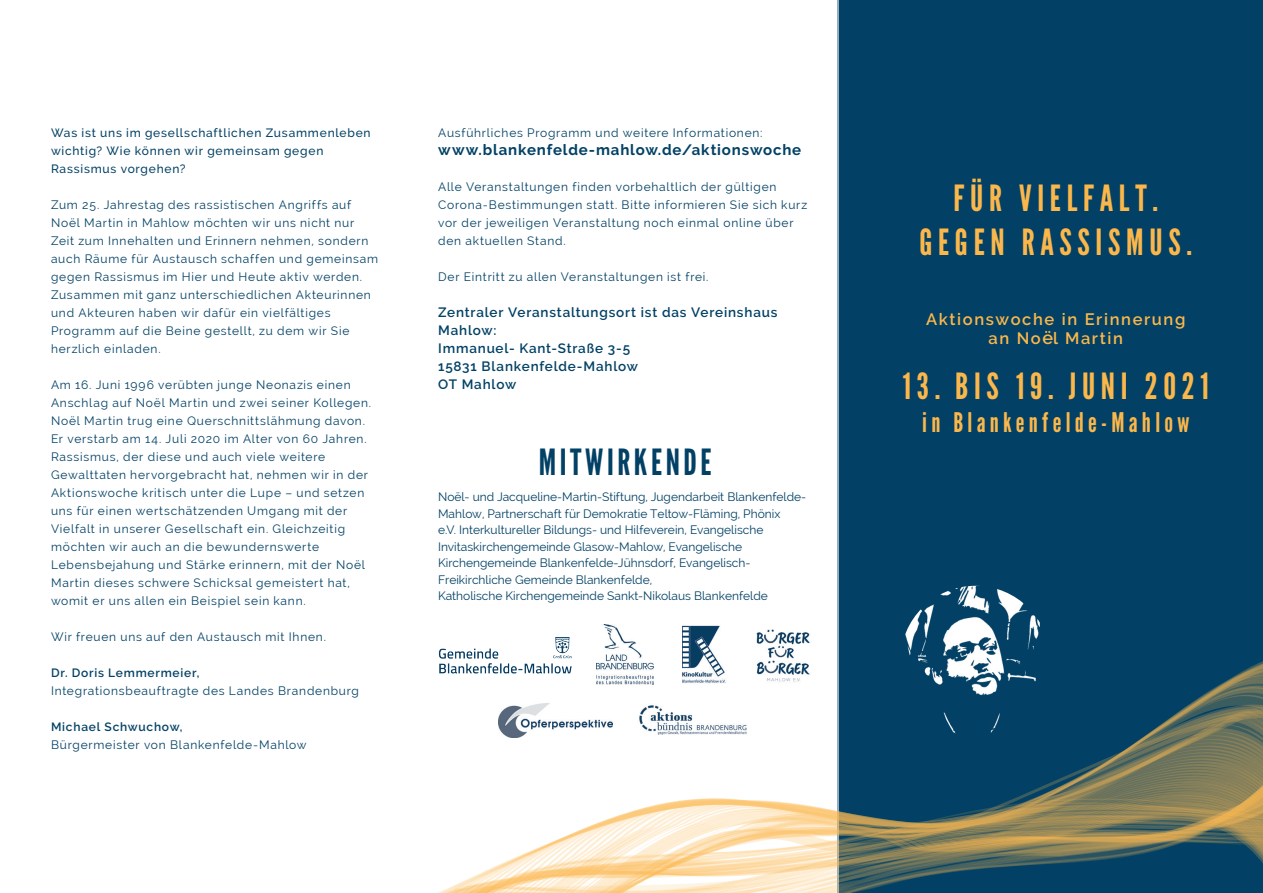
<style>
.page{position:relative;width:1263px;height:893px;background:#fff}
.page>*{position:absolute;margin:0;border:0;box-sizing:border-box;transform-origin:0 0}
.t1{font:36px/43.2px "League Gothic";letter-spacing:.16em;color:#fcb74b;text-align:center}
.t2{font:36px "League Gothic";letter-spacing:.1em;color:#024165}
.t3{font:27px "League Gothic";letter-spacing:.16em;color:#fcb74b}
.t4{font:600 16.5px/19.8px "Raleway";letter-spacing:.1em;color:#fcb74b;text-align:center}
.t5{font:700 15px "Raleway";letter-spacing:.055em;color:#024165}
.t6{font:600 13.5px/18px "Raleway";letter-spacing:.06em;color:#024165}
.t7{font:12px/18px "Raleway";letter-spacing:.065em;color:#024165}
.t8{font:12px/16.5px "Raleway";color:#024165}
.t9{font:500 12px/18px "Raleway";letter-spacing:.065em;color:#024165}
.t10{font:600 12px "Raleway";letter-spacing:.065em;color:#024165}
.s1{font-size:18px}
</style>
<div class="page">
<div style="left:838px;top:0;width:425px;height:892px;background:#024165"></div>
<div style="left:0;top:0;width:839px;height:892px;background:#fff"></div>
<svg style="left:438px;top:654px;width:825px;height:239px"></svg>
<svg style="left:438px;top:739px;width:825px;height:153px"></svg>
<img style="left:638px;top:703px;width:111px;height:34px">
<img style="left:597px;top:624px;width:56px;height:60px">
<img style="left:682px;top:625px;width:44px;height:59px">
<img style="left:438px;top:637px;width:135px;height:37px">
<img style="left:753px;top:629px;width:59px;height:55px">
<img style="left:498px;top:702px;width:114px;height:36px">
<img style="left:900px;top:585px;width:150px;height:150px;border-radius:75px">
<p class="t9" style="left:51px;top:123px;width:321px">Was ist uns im gesellschaftlichen Zusammenleben wichtig? Wie können wir gemeinsam gegen<br>Rassismus vorgehen?</p>
<p class="t7" style="left:51px;top:195px;width:329px">Zum 25. Jahrestag des rassistischen Angriffs auf Noël Martin in Mahlow möchten wir uns nicht nur Zeit zum Innehalten und Erinnern nehmen, sondern auch Räume für Austausch schaffen und gemeinsam gegen Rassismus im Hier und Heute aktiv werden.<br>Zusammen mit ganz unterschiedlichen Akteurinnen und Akteuren haben wir dafür ein vielfältiges Programm auf die Beine gestellt, zu dem wir Sie herzlich einladen.</p>
<p class="t7" style="left:51px;top:375px;width:322px">Am 16. Juni 1996 verübten junge Neonazis einen Anschlag auf Noël Martin und zwei seiner Kollegen.<br>Noël Martin trug eine Querschnittslähmung davon.<br>Er verstarb am 14. Juli 2020 im Alter von 60 Jahren.<br>Rassismus, der diese und auch viele weitere Gewalttaten hervorgebracht hat, nehmen wir in der Aktionswoche kritisch unter die Lupe – und setzen uns für einen wertschätzenden Umgang mit der Vielfalt in unserer Gesellschaft ein. Gleichzeitig möchten wir auch an die bewundernswerte Lebensbejahung und Stärke erinnern, mit der Noël Martin dieses schwere Schicksal gemeistert hat, womit er uns allen ein Beispiel sein kann.</p>
<p class="t7" style="left:51px;top:627px;width:277px">Wir freuen uns auf den Austausch mit Ihnen.</p>
<p class="t10" style="left:51px;top:666px;width:150px">Dr. Doris Lemmermeier,</p>
<p class="t7" style="left:51px;top:681px;width:310px">Integrationsbeauftragte des Landes Brandenburg</p>
<p class="t10" style="left:51px;top:720px;width:133px">Michael Schwuchow,</p>
<p class="t7" style="left:51px;top:735px;width:257px">Bürgermeister von Blankenfelde-Mahlow</p>
<p class="t7" style="left:438px;top:123px;width:326px">Ausführliches Programm und weitere Informationen:</p>
<p class="t5" style="left:438px;top:141px;width:365px">www.blankenfelde-mahlow.de/aktionswoche</p>
<p class="t7" style="left:438px;top:177px;width:371px">Alle Veranstaltungen finden vorbehaltlich der gültigen Corona-Bestimmungen statt. Bitte informieren Sie sich kurz vor der jeweiligen Veranstaltung noch einmal online über den aktuellen Stand.</p>
<p class="t7" style="left:438px;top:267px;width:272px">Der Eintritt zu allen Veranstaltungen ist frei.</p>
<p class="t6" style="left:438px;top:303px;width:341px">Zentraler Veranstaltungsort ist das Vereinshaus<br>Mahlow:<br>Immanuel- Kant-Straße 3-5<br>15831 Blankenfelde-Mahlow<br>OT Mahlow</p>
<h1 class="t2" style="left:539px;top:441px;width:174px">MITWIRKENDE</h1>
<p class="t8" style="left:438px;top:488px;width:370px">Noël- und Jacqueline-Martin-Stiftung, Jugendarbeit Blankenfelde-Mahlow, Partnerschaft für Demokratie Teltow-Fläming, Phönix<br>e.V. Interkultureller Bildungs- und Hilfeverein, Evangelische Invitaskirchengemeinde Glasow-Mahlow, Evangelische Kirchengemeinde Blankenfelde-Jühnsdorf, Evangelisch-Freikirchliche Gemeinde Blankenfelde,<br>Katholische Kirchengemeinde Sankt-Nikolaus Blankenfelde</p>
<h1 class="t1" style="left:919px;top:177px;width:274px">FÜR VIELFALT.<br>GEGEN RASSISMUS.</h1>
<h3 class="t4" style="left:926px;top:309px;width:261px">Aktionswoche in Erinnerung an No<span class="s1">ë</span>l Martin</h3>
<h1 class="t1" style="left:903px;top:365px;width:308px">13. BIS 19. JUNI 2021</h1>
<h2 class="t3" style="left:922px;top:406px;width:268px">in Blankenfelde-Mahlow</h2>
</div>
